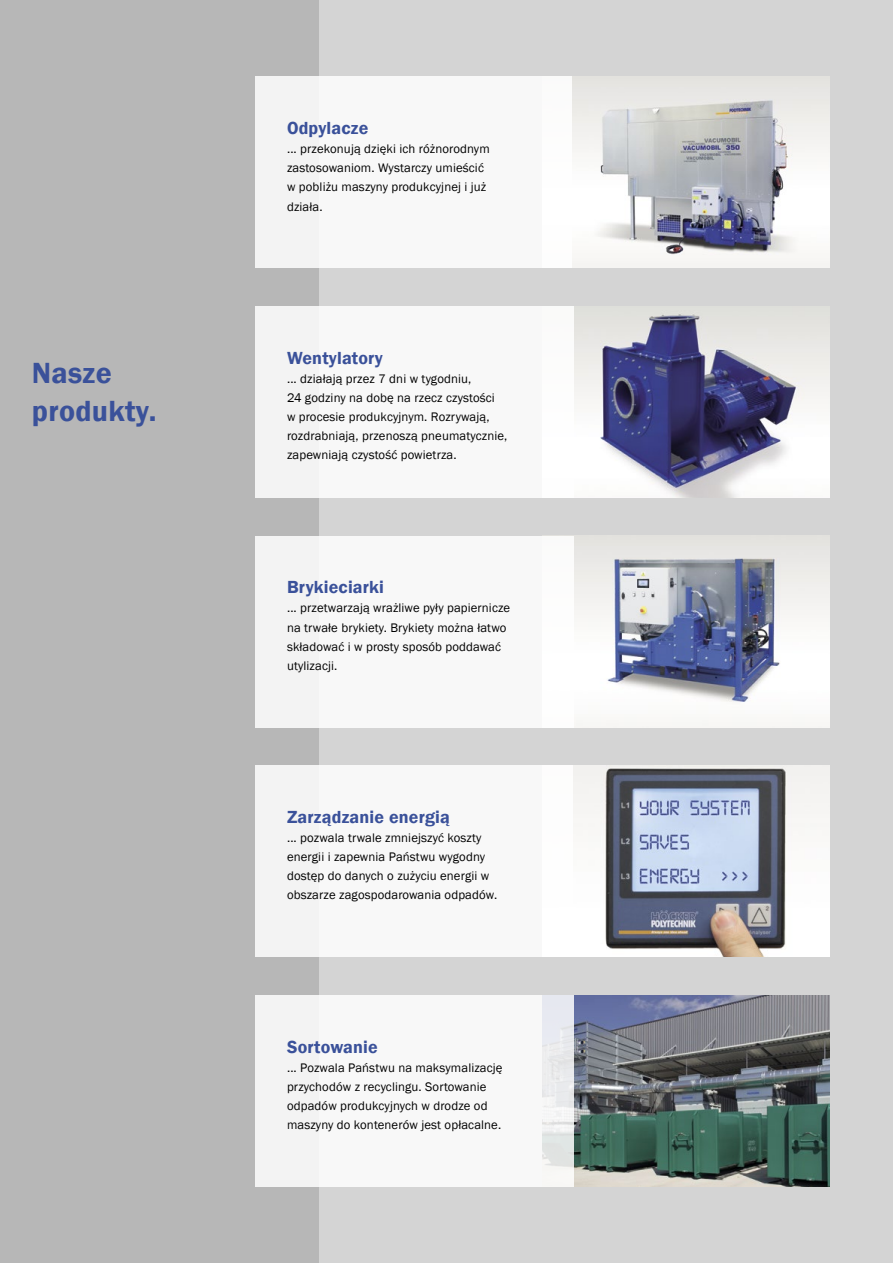
<style>
.page{position:relative;width:893px;height:1263px;background:#fff}
.page>*{position:absolute;margin:0;border:0;box-sizing:border-box;transform-origin:0 0}
.t1{font:600 30px/38.2px "Franklin Gothic";letter-spacing:.01em;color:#3a519a}
.t2{font:600 18px "Franklin Gothic";letter-spacing:.01em;color:#3a519a}
.t3{font:12.75px/19.2px "Franklin Gothic";letter-spacing:.01em;color:#000}
</style>
<div class="page">
<div style="left:0;top:0;width:319px;height:1263px;background:#b7b7b7"></div>
<div style="left:319px;top:0;width:574px;height:1263px;background:#d4d4d4"></div>
<img style="left:573px;top:306px;width:256px;height:191px">
<img style="left:573px;top:536px;width:256px;height:191px">
<img style="left:573px;top:995px;width:256px;height:191px">
<img style="left:572px;top:77px;width:257px;height:191px">
<img style="left:572px;top:765px;width:257px;height:192px">
<div style="left:255px;top:306px;width:318px;height:191px;background:#f8f8f8"></div>
<div style="left:255px;top:536px;width:318px;height:191px;background:#f8f8f8"></div>
<div style="left:255px;top:995px;width:318px;height:191px;background:#f8f8f8"></div>
<div style="left:255px;top:765px;width:317px;height:192px;background:#f8f8f8"></div>
<div style="left:255px;top:77px;width:317px;height:191px;background:#f8f8f8"></div>
<h1 class="t1" style="left:32px;top:354px;width:126px">Nasze produkty.</h1>
<h2 class="t2" style="left:287px;top:117px;width:83px">Odpylacze</h2>
<p class="t3" style="left:287px;top:139px;width:204px">... przekonują dzięki ich różnorodnym zastosowaniom. Wystarczy umieścić w pobliżu maszyny produkcyjnej i już działa.</p>
<h2 class="t2" style="left:287px;top:346px;width:97px">Wentylatory</h2>
<p class="t3" style="left:287px;top:369px;width:222px">... działają przez 7 dni w tygodniu,<br>24 godziny na dobę na rzecz czystości<br>w procesie produkcyjnym. Rozrywają, rozdrabniają, przenoszą pneumatycznie, zapewniają czystość powietrza.</p>
<h2 class="t2" style="left:287px;top:576px;width:98px">Brykieciarki</h2>
<p class="t3" style="left:287px;top:599px;width:225px">... przetwarzają wrażliwe pyły papiernicze na trwałe brykiety. Brykiety można łatwo składować i w prosty sposób poddawać utylizacji.</p>
<h2 class="t2" style="left:287px;top:806px;width:164px">Zarządzanie energią</h2>
<p class="t3" style="left:287px;top:828px;width:212px">... pozwala trwale zmniejszyć koszty energii i zapewnia Państwu wygodny dostęp do danych o zużyciu energii w obszarze zagospodarowania odpadów.</p>
<h2 class="t2" style="left:287px;top:1035px;width:92px">Sortowanie</h2>
<p class="t3" style="left:287px;top:1058px;width:217px">... Pozwala Państwu na maksymalizację przychodów z recyclingu. Sortowanie odpadów produkcyjnych w drodze od maszyny do kontenerów jest opłacalne.</p>
</div>
